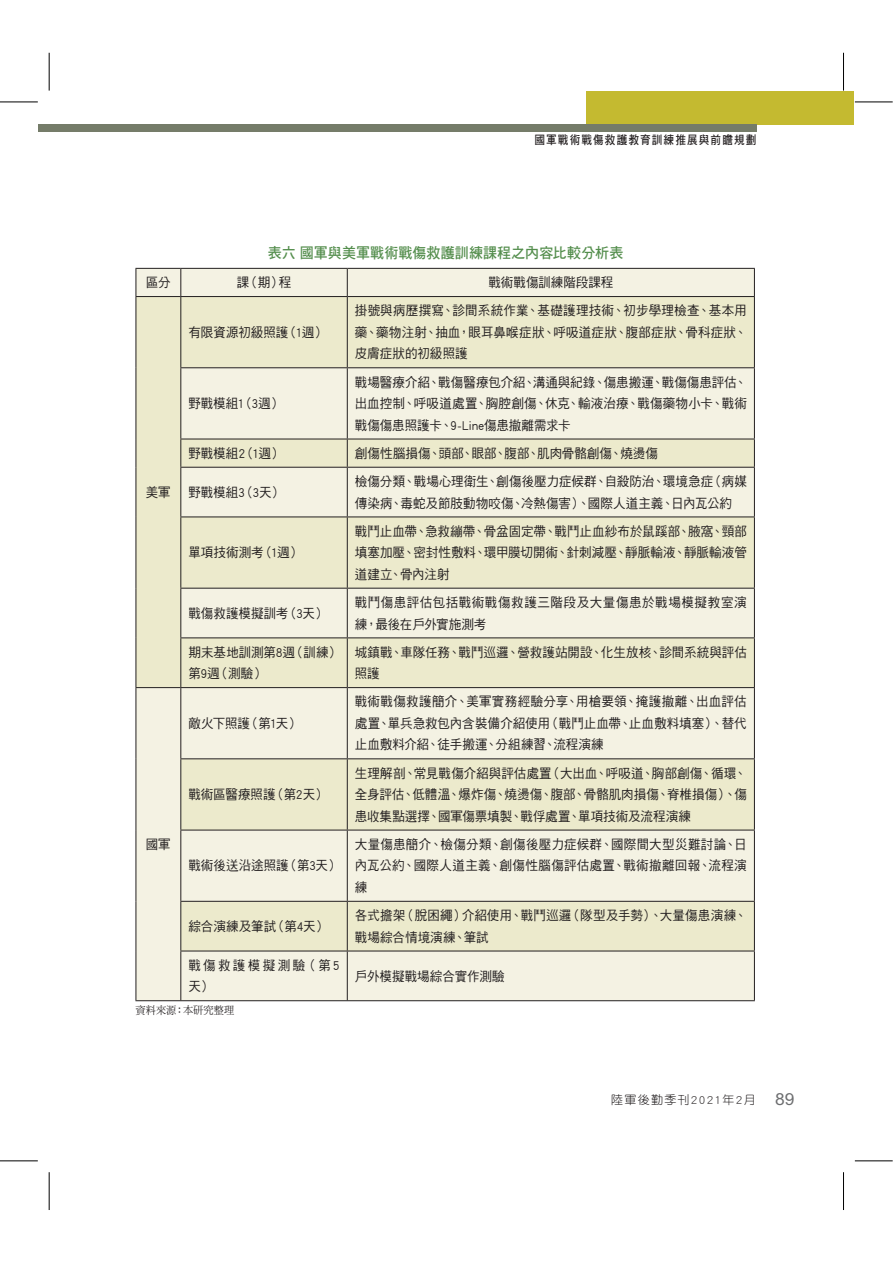
<style>
.page{position:relative;width:893px;height:1263px;background:#fff}
.page>*{position:absolute;margin:0;border:0;box-sizing:border-box;transform-origin:0 0}
.t1{font:14.85px "DF Hei Std W7 E Ten B5 H";letter-spacing:.005em;color:#548e4d;scale:.95 1}
.t2{font:13.2px/21.5px "DF Hei Std W5 E Ten B5 H";letter-spacing:.005em;color:#231f20;text-align:justify;scale:.95 1}
.t3{font:13.2px/21.5px "DF Hei Std W5 E Ten B5 H";letter-spacing:.04em;color:#231f20;scale:.95 1}
.t4{font:13.2px/21.5px "DF Hei Std W5 E Ten B5 H";letter-spacing:.19em;color:#231f20;scale:.95 1}
.t5{font:13.2px "DF Hei Std W5 E Ten B5 H";letter-spacing:-.035em;color:#231f20;scale:.95 1}
.t6{font:12px "DF Hei Std W7 E Ten B5 H";letter-spacing:.1em;color:#231f20;scale:.89 1}
.t7{font:12px "DF Yuan Std W3 E Ten B5 H";letter-spacing:.105em;color:#231f20}
.t8{font:10.8px "DF Ming Std W5 E Ten B5 H";letter-spacing:.005em;color:#231f20;scale:.95 1}
.s1{font-family:"Arial";font-size:16.65px;color:#6d6e70}
</style>
<div class="page">
<div style="left:586px;top:91px;width:268px;height:33px;background:#c4ba30"></div>
<div style="left:38px;top:125px;width:718px;height:7px;background:#757c69"></div>
<div style="left:136px;top:269px;width:618px;height:731px;background:#f4f2e3"></div>
<svg style="left:136px;top:297px;width:618px;height:654px;background:#ebe9d2"></svg>
<hr style="left:135px;top:268px;width:46px;height:1px;background:#231f20">
<svg style="left:135px;top:269px;width:1px;height:27px"></svg>
<hr style="left:181px;top:268px;width:166px;height:1px;background:#231f20">
<svg style="left:180px;top:269px;width:1px;height:27px"></svg>
<hr style="left:347px;top:268px;width:408px;height:1px;background:#231f20">
<svg style="left:347px;top:269px;width:1px;height:27px"></svg>
<svg style="left:754px;top:269px;width:1px;height:27px"></svg>
<hr style="left:135px;top:296px;width:46px;height:1px;background:#231f20">
<hr style="left:135px;top:297px;width:1px;height:71px;background:#231f20">
<hr style="left:181px;top:296px;width:166px;height:1px;background:#231f20">
<hr style="left:180px;top:297px;width:1px;height:70px;background:#231f20">
<hr style="left:347px;top:296px;width:408px;height:1px;background:#231f20">
<hr style="left:347px;top:297px;width:1px;height:70px;background:#231f20">
<hr style="left:754px;top:297px;width:1px;height:70px;background:#231f20">
<hr style="left:135px;top:368px;width:1px;height:71px;background:#231f20">
<hr style="left:180px;top:367px;width:167px;height:1px;background:#231f20">
<hr style="left:180px;top:368px;width:1px;height:71px;background:#231f20">
<hr style="left:347px;top:367px;width:408px;height:1px;background:#231f20">
<hr style="left:347px;top:368px;width:1px;height:71px;background:#231f20">
<hr style="left:754px;top:368px;width:1px;height:71px;background:#231f20">
<svg style="left:135px;top:439px;width:1px;height:28px"></svg>
<hr style="left:180px;top:439px;width:167px;height:1px;background:#231f20">
<svg style="left:180px;top:439px;width:1px;height:28px"></svg>
<hr style="left:347px;top:439px;width:408px;height:1px;background:#231f20">
<svg style="left:347px;top:439px;width:1px;height:28px"></svg>
<svg style="left:754px;top:439px;width:1px;height:28px"></svg>
<hr style="left:135px;top:467px;width:1px;height:50px;background:#231f20">
<hr style="left:180px;top:467px;width:167px;height:1px;background:#231f20">
<hr style="left:180px;top:468px;width:1px;height:48px;background:#231f20">
<hr style="left:347px;top:467px;width:408px;height:1px;background:#231f20">
<hr style="left:347px;top:468px;width:1px;height:48px;background:#231f20">
<hr style="left:754px;top:468px;width:1px;height:48px;background:#231f20">
<hr style="left:135px;top:517px;width:1px;height:71px;background:#231f20">
<hr style="left:180px;top:516px;width:167px;height:1px;background:#231f20">
<hr style="left:180px;top:517px;width:1px;height:71px;background:#231f20">
<hr style="left:347px;top:516px;width:408px;height:1px;background:#231f20">
<hr style="left:347px;top:517px;width:1px;height:71px;background:#231f20">
<hr style="left:754px;top:517px;width:1px;height:71px;background:#231f20">
<hr style="left:135px;top:588px;width:1px;height:50px;background:#231f20">
<hr style="left:180px;top:588px;width:167px;height:1px;background:#231f20">
<hr style="left:180px;top:589px;width:1px;height:48px;background:#231f20">
<hr style="left:347px;top:588px;width:408px;height:1px;background:#231f20">
<hr style="left:347px;top:589px;width:1px;height:48px;background:#231f20">
<hr style="left:754px;top:589px;width:1px;height:48px;background:#231f20">
<hr style="left:135px;top:638px;width:1px;height:49px;background:#231f20">
<hr style="left:180px;top:637px;width:167px;height:1px;background:#231f20">
<hr style="left:180px;top:638px;width:1px;height:49px;background:#231f20">
<hr style="left:347px;top:637px;width:408px;height:1px;background:#231f20">
<hr style="left:347px;top:638px;width:1px;height:49px;background:#231f20">
<hr style="left:754px;top:638px;width:1px;height:49px;background:#231f20">
<hr style="left:135px;top:687px;width:46px;height:1px;background:#231f20">
<hr style="left:135px;top:688px;width:1px;height:71px;background:#231f20">
<hr style="left:181px;top:687px;width:166px;height:1px;background:#231f20">
<hr style="left:180px;top:688px;width:1px;height:70px;background:#231f20">
<hr style="left:347px;top:687px;width:408px;height:1px;background:#231f20">
<hr style="left:347px;top:688px;width:1px;height:70px;background:#231f20">
<hr style="left:754px;top:688px;width:1px;height:70px;background:#231f20">
<hr style="left:135px;top:759px;width:1px;height:71px;background:#231f20">
<hr style="left:180px;top:758px;width:167px;height:1px;background:#231f20">
<hr style="left:180px;top:759px;width:1px;height:71px;background:#231f20">
<hr style="left:347px;top:758px;width:408px;height:1px;background:#231f20">
<hr style="left:347px;top:759px;width:1px;height:71px;background:#231f20">
<hr style="left:754px;top:759px;width:1px;height:71px;background:#231f20">
<hr style="left:135px;top:830px;width:1px;height:71px;background:#231f20">
<hr style="left:180px;top:830px;width:167px;height:1px;background:#231f20">
<hr style="left:180px;top:831px;width:1px;height:70px;background:#231f20">
<hr style="left:347px;top:830px;width:408px;height:1px;background:#231f20">
<hr style="left:347px;top:831px;width:1px;height:70px;background:#231f20">
<hr style="left:754px;top:831px;width:1px;height:70px;background:#231f20">
<hr style="left:135px;top:901px;width:1px;height:50px;background:#231f20">
<hr style="left:180px;top:901px;width:167px;height:1px;background:#231f20">
<hr style="left:180px;top:902px;width:1px;height:49px;background:#231f20">
<hr style="left:347px;top:901px;width:408px;height:1px;background:#231f20">
<hr style="left:347px;top:902px;width:1px;height:49px;background:#231f20">
<hr style="left:754px;top:902px;width:1px;height:49px;background:#231f20">
<hr style="left:135px;top:951px;width:1px;height:49px;background:#231f20">
<hr style="left:180px;top:951px;width:167px;height:1px;background:#231f20">
<hr style="left:180px;top:951px;width:1px;height:49px;background:#231f20">
<hr style="left:347px;top:951px;width:408px;height:1px;background:#231f20">
<hr style="left:347px;top:951px;width:1px;height:49px;background:#231f20">
<hr style="left:754px;top:951px;width:1px;height:49px;background:#231f20">
<hr style="left:135px;top:1000px;width:620px;height:1px;background:#231f20">
<hr style="left:0;top:102px;width:38px;height:1px;background:#000">
<hr style="left:855px;top:102px;width:38px;height:1px;background:#000">
<hr style="left:0;top:1161px;width:38px;height:1px;background:#000">
<hr style="left:855px;top:1161px;width:38px;height:1px;background:#000">
<hr style="left:49px;top:53px;width:1px;height:38px;background:#000">
<hr style="left:49px;top:1172px;width:1px;height:38px;background:#000">
<hr style="left:843px;top:53px;width:1px;height:38px;background:#000">
<hr style="left:843px;top:1172px;width:1px;height:38px;background:#000">
<p class="t6" style="left:534px;top:135px;width:251px">國軍戰術戰傷救護教育訓練推展與前瞻規劃</p>
<p class="t1" style="left:268px;top:247px;width:376px">表六國軍與美軍戰術戰傷救護訓練課程之內容比較分析表</p>
<p class="t2" style="left:146px;top:273px;width:28px">區分</p>
<p class="t2" style="left:237px;top:273px;width:59px">課（期）程</p>
<p class="t2" style="left:488px;top:273px;width:133px">戰術戰傷訓練階段課程</p>
<p class="t2" style="left:146px;top:483px;width:28px">美軍</p>
<p class="t2" style="left:146px;top:835px;width:28px">國軍</p>
<p class="t2" style="left:188px;top:323px;width:146px">有限資源初級照護（1週）</p>
<p class="t2" style="left:188px;top:394px;width:100px">野戰模組1（3週）</p>
<p class="t2" style="left:355px;top:302px;width:414px">掛號與病歷撰寫、診間系統作業、基礎護理技術、初步學理檢查、基本用藥、藥物注射、抽血，眼耳鼻喉症狀、呼吸道症狀、腹部症狀、骨科症狀、皮膚症狀的初級照護</p>
<p class="t2" style="left:355px;top:373px;width:414px">戰場醫療介紹、戰傷醫療包介紹、溝通與紀錄、傷患搬運、戰傷傷患評估、出血控制、呼吸道處置、胸腔創傷、休克、輸液治療、戰傷藥物小卡、戰術戰傷傷患照護卡、9-Line傷患撤離需求卡</p>
<p class="t2" style="left:188px;top:444px;width:101px">野戰模組2（1週）</p>
<p class="t2" style="left:355px;top:444px;width:321px">創傷性腦損傷、頭部、眼部、腹部、肌肉骨骼創傷、燒燙傷</p>
<p class="t2" style="left:188px;top:483px;width:101px">野戰模組3（3天）</p>
<p class="t2" style="left:355px;top:472px;width:414px">檢傷分類、戰場心理衛生、創傷後壓力症候群、自殺防治、環境急症（病媒傳染病、毒蛇及節肢動物咬傷、冷熱傷害）、國際人道主義、日內瓦公約</p>
<p class="t2" style="left:188px;top:543px;width:120px">單項技術測考（1週）</p>
<p class="t2" style="left:355px;top:522px;width:414px">戰鬥止血帶、急救繃帶、骨盆固定帶、戰鬥止血紗布於鼠蹊部、腋窩、頸部填塞加壓、密封性敷料、環甲膜切開術、針刺減壓、靜脈輸液、靜脈輸液管道建立、骨內注射</p>
<p class="t2" style="left:188px;top:604px;width:147px">戰傷救護模擬訓考（3天）</p>
<p class="t3" style="left:355px;top:593px;width:414px">戰鬥傷患評估包括戰術戰傷救護三階段及大量傷患於戰場模擬教室演練，最後在戶外實施測考</p>
<p class="t2" style="left:188px;top:643px;width:161px">期末基地訓測第8週（訓練）第9週（測驗）</p>
<p class="t2" style="left:355px;top:643px;width:414px">城鎮戰、車隊任務、戰鬥巡邏、營救護站開設、化生放核、診間系統與評估照護</p>
<p class="t5" style="left:188px;top:718px;width:118px">敵火下照護（第1天）</p>
<p class="t2" style="left:188px;top:785px;width:147px">戰術區醫療照護（第2天）</p>
<p class="t2" style="left:188px;top:857px;width:160px">戰術後送沿途照護（第3天）</p>
<p class="t2" style="left:355px;top:693px;width:414px">戰術戰傷救護簡介、美軍實務經驗分享、用槍要領、掩護撤離、出血評估處置、單兵急救包內含裝備介紹使用（戰鬥止血帶、止血敷料填塞）、替代止血敷料介紹、徒手搬運、分組練習、流程演練</p>
<p class="t2" style="left:355px;top:764px;width:414px">生理解剖、常見戰傷介紹與評估處置（大出血、呼吸道、胸部創傷、循環、全身評估、低體溫、爆炸傷、燒燙傷、腹部、骨骼肌肉損傷、脊椎損傷）、傷患收集點選擇、國軍傷票填製、戰俘處置、單項技術及流程演練</p>
<p class="t2" style="left:355px;top:835px;width:414px">大量傷患簡介、檢傷分類、創傷後壓力症候群、國際間大型災難討論、日內瓦公約、國際人道主義、創傷性腦傷評估處置、戰術撤離回報、流程演練</p>
<p class="t2" style="left:188px;top:917px;width:147px">綜合演練及筆試（第4天）</p>
<p class="t2" style="left:355px;top:906px;width:414px">各式擔架（脫困繩）介紹使用、戰鬥巡邏（隊型及手勢）、大量傷患演練、戰場綜合情境演練、筆試</p>
<p class="t4" style="left:188px;top:956px;width:161px">戰傷救護模擬測驗（第5天）</p>
<p class="t2" style="left:355px;top:967px;width:159px">戶外模擬戰場綜合實作測驗</p>
<p class="t8" style="left:135px;top:1006px;width:106px">資料來源：本研究整理</p>
<p class="t7" style="left:611px;top:1095px;width:185px">陸軍後勤季刊2021年2月 <span class="s1">89</span></p>
</div>
